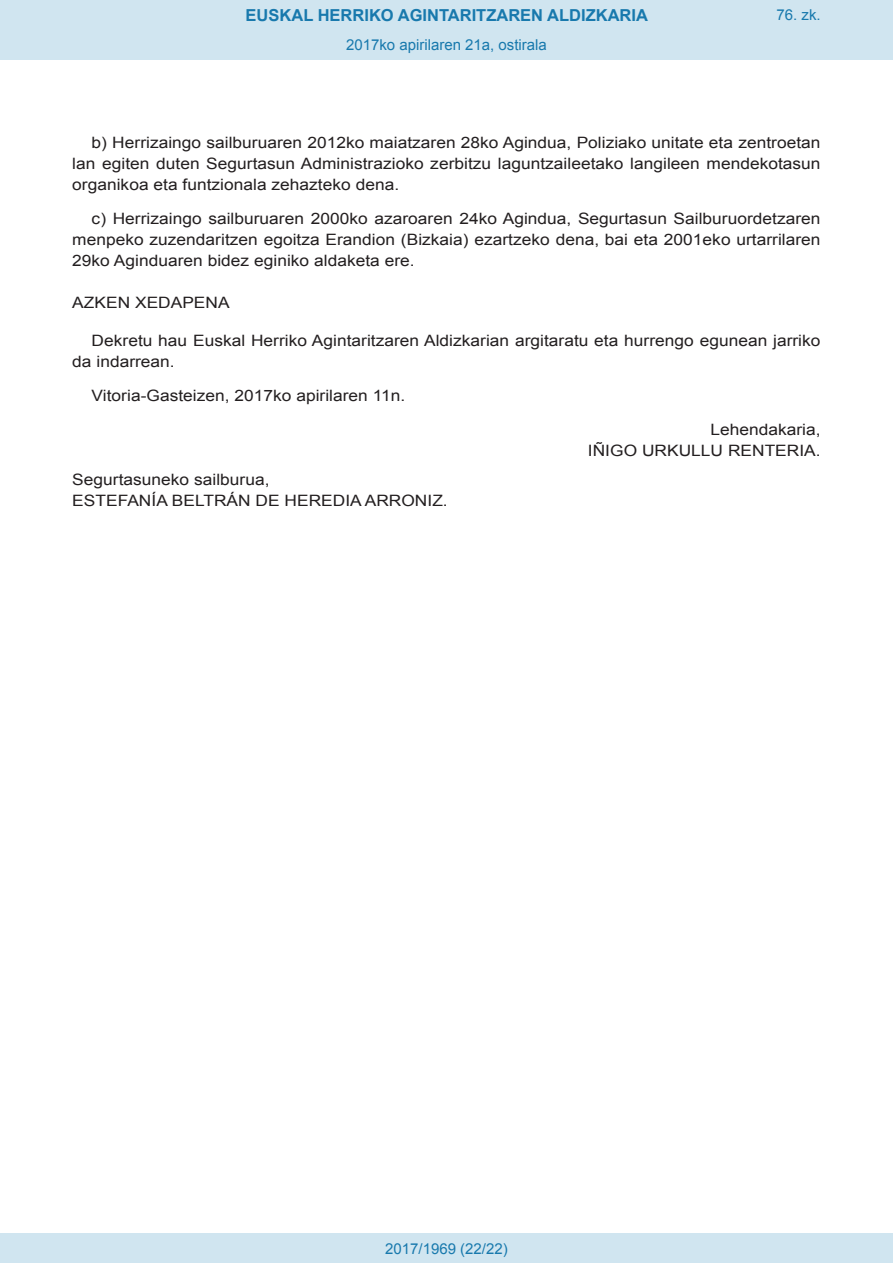
<style>
.page{position:relative;width:893px;height:1263px;background:#fff}
.page>*{position:absolute;margin:0;border:0;box-sizing:border-box;transform-origin:0 0}
.t1{font:700 16.5px "Arial";color:#1879ad}
.BOPVDetalle{font:15.6px/21px "Arial";color:#231f20;text-align:justify;scale:1.11 1}
.BOPVFirmaLugFec{font:15.6px "Arial";color:#231f20;scale:1.11 1}
.BOPVFirmaNombre{font:15.6px "Arial";color:#231f20;scale:1.11 1}
.BOPVFirmaPuesto{font:15.6px "Arial";color:#231f20;scale:1.11 1}
.BOPVNombreLehen2{font:15.6px "Arial";color:#231f20;scale:1.11 1}
.BOPVDisposicion{font:15.6px "Arial";color:#231f20;scale:1.11 1}
.BOPVPuestoLehen2{font:15.6px "Arial";color:#231f20;scale:1.11 1}
.Paginacion_Centro{font:15px "Arial";color:#1879ad}
</style>
<div class="page">
<div style="left:0;top:0;width:893px;height:60px;background:#d0e5f0"></div>
<div style="left:0;top:1233px;width:893px;height:30px;background:#d0e5f0"></div>
<p class="t1" style="left:246px;top:4px;width:404px">EUSKAL HERRIKO AGINTARITZAREN ALDIZKARIA</p>
<p class="Paginacion_Centro" style="left:346px;top:35px;width:202px">2017ko apirilaren 21a, ostirala</p>
<p class="Paginacion_Centro" style="left:776px;top:5px;width:46px">76. zk.</p>
<p class="BOPVDetalle" style="left:72px;top:132px;width:676px;text-indent:19px">b) Herrizaingo sailburuaren 2012ko maiatzaren 28ko Agindua, Poliziako unitate eta zentroetan lan egiten duten Segurtasun Administrazioko zerbitzu laguntzaileetako langileen mendekotasun organikoa eta funtzionala zehazteko dena.</p>
<p class="BOPVDetalle" style="left:72px;top:208px;width:676px;text-indent:19px">c) Herrizaingo sailburuaren 2000ko azaroaren 24ko Agindua, Segurtasun Sailburuordetzaren menpeko zuzendaritzen egoitza Erandion (Bizkaia) ezartzeko dena, bai eta 2001eko urtarrilaren 29ko Aginduaren bidez eginiko aldaketa ere.</p>
<p class="BOPVDisposicion" style="left:72px;top:292px;width:143px">AZKEN XEDAPENA</p>
<p class="BOPVDetalle" style="left:72px;top:330px;width:676px;text-indent:19px">Dekretu hau Euskal Herriko Agintaritzaren Aldizkarian argitaratu eta hurrengo egunean jarriko da indarrean.</p>
<p class="BOPVFirmaLugFec" style="left:92px;top:385px;width:284px">Vitoria-Gasteizen, 2017ko apirilaren 11n.</p>
<p class="BOPVPuestoLehen2" style="left:710px;top:419px;width:101px">Lehendakaria,</p>
<p class="BOPVNombreLehen2" style="left:588px;top:440px;width:211px">IÑIGO URKULLU RENTERIA.</p>
<p class="BOPVFirmaPuesto" style="left:72px;top:469px;width:179px">Segurtasuneko sailburua,</p>
<p class="BOPVFirmaNombre" style="left:72px;top:490px;width:340px">ESTEFANÍA BELTRÁN DE HEREDIA ARRONIZ.</p>
<p class="Paginacion_Centro" style="left:385px;top:1238px;width:124px">2017/1969 (22/22)</p>
</div>
